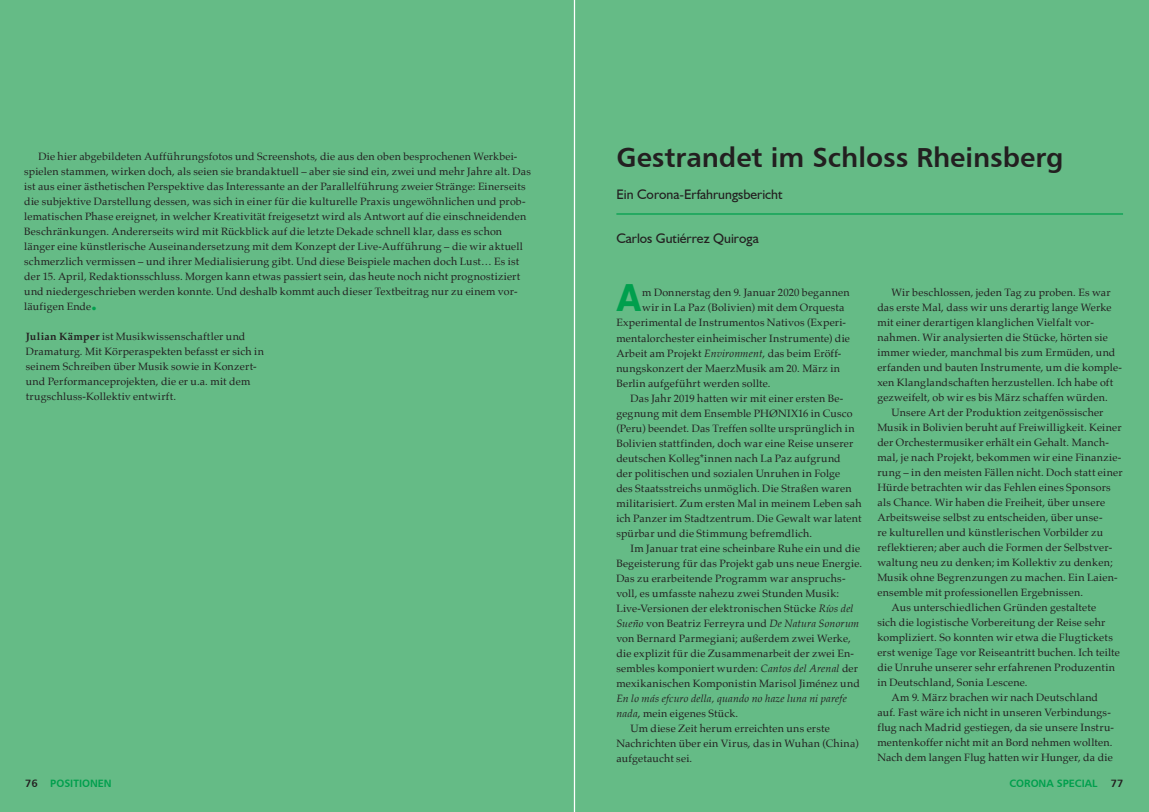
<style>
.page{position:relative;width:1149px;height:812px;background:#fff}
.page>*{position:absolute;margin:0;border:0;box-sizing:border-box;transform-origin:0 0}
.t1{font:700 39.12px "Humanist 521 BT";color:#009f4d;scale:.83 1}
.t2{font:27.5px "Humanist 777 BT Bold B";color:#231f20}
.t3{font:700 23.75px "Palatino";color:#009f4d}
.t4{font:13.75px "Humanist 521 BT";color:#231f20}
.t5{font:10.62px/15px "Palatino";letter-spacing:.02em;color:#231f20}
.t6{font:italic 10.62px "Palatino";letter-spacing:.015em;color:#231f20}
.t7{font:10.62px "Humanist 777 BT Bold B";color:#009f4d}
.t8{font:10.62px "Humanist 777 BT Bold B";color:#231f20}
.s1{font-weight:700}
.s2{font-style:italic}
.s3{color:#231f20}
</style>
<div class="page">
<div style="left:575px;top:0;width:573px;height:811px;background:#65bb86"></div>
<div style="left:0;top:0;width:574px;height:811px;background:#65bb86"></div>
<hr style="left:616px;top:213px;width:506px;height:1px;background:#009f4d">
<p class="t5" style="left:24px;top:149px;width:508px;text-indent:14px">Die hier abgebildeten Aufführungsfotos und Screenshots, die aus den oben besprochenen Werkbei&shy;spielen stammen, wirken doch, als seien sie brandaktuell – aber sie sind ein, zwei und mehr Jahre alt. Das ist aus einer ästhetischen Perspektive das Interessante an der Parallelführung zweier Stränge: Einerseits die subjektive Darstellung dessen, was sich in einer für die kulturelle Praxis ungewöhnlichen und prob&shy;lematischen Phase ereignet, in welcher Kreativität freigesetzt wird als Antwort auf die einschneidenden Beschränkungen. Andererseits wird mit Rückblick auf die letzte Dekade schnell klar, dass es schon länger eine künstlerische Auseinandersetzung mit dem Konzept der Live-Aufführung – die wir aktuell schmerzlich vermissen – und ihrer Medialisierung gibt. Und diese Beispiele machen doch Lust… Es ist der 15. April, Redaktionsschluss. Morgen kann etwas passiert sein, das heute noch nicht prognostiziert und niedergeschrieben werden konnte. Und deshalb kommt auch dieser Textbeitrag nur zu einem vor&shy;läufigen Ende</p>
<h3 class="t3" style="left:91px;top:281px;width:7px">.</h3>
<p class="t5" style="left:26px;top:329px;width:239px"><span class="s1">Julian Kämper</span> ist Musikwissenschaftler und Dramaturg. Mit Körperaspekten befasst er sich in seinem Schreiben über Musik sowie in Konzert&shy;und Performanceprojekten, die er u.a. mit dem trugschluss-Kollektiv entwirft.</p>
<h2 class="t2" style="left:616px;top:140px;width:448px">Gestrandet im Schloss Rheinsberg</h2>
<p class="t4" style="left:616px;top:186px;width:168px">Ein Corona-Erfahrungsbericht</p>
<p class="t4" style="left:616px;top:229px;width:144px">Carlos Gutiérrez Quiroga</p>
<h1 class="t1" style="left:617px;top:273px;width:30px">A</h1>
<p class="t5" style="left:642px;top:285px;width:209px">m Donnerstag den 9. Januar 2020 begannen</p>
<p class="t5" style="left:642px;top:300px;width:204px">wir in La Paz (Bolivien) mit dem Orquesta</p>
<p class="t5" style="left:616px;top:315px;width:231px">Experimental de Instrumentos Nativos (Experi-</p>
<p class="t5" style="left:616px;top:330px;width:235px">mentalorchester einheimischer Instrumente) die</p>
<p class="t5" style="left:616px;top:345px;width:226px">Arbeit am Projekt <span class="s2">Environment</span>, das beim Eröff-</p>
<p class="t5" style="left:616px;top:360px;width:225px">nungskonzert der MaerzMusik am 20. März in</p>
<p class="t5" style="left:616px;top:375px;width:156px">Berlin aufgeführt werden sollte.</p>
<p class="t5" style="left:630px;top:390px;width:214px">Das Jahr 2019 hatten wir mit einer ersten Be-</p>
<p class="t5" style="left:616px;top:405px;width:238px">gegnung mit dem Ensemble PHØNIX16 in Cusco</p>
<p class="t5" style="left:616px;top:420px;width:240px">(Peru) beendet. Das Treffen sollte ursprünglich in</p>
<p class="t5" style="left:616px;top:435px;width:238px">Bolivien stattfinden, doch war eine Reise unserer</p>
<p class="t5" style="left:616px;top:450px;width:226px">deutschen Kolleg*innen nach La Paz aufgrund</p>
<p class="t5" style="left:616px;top:465px;width:225px">der politischen und sozialen Unruhen in Folge</p>
<p class="t5" style="left:616px;top:480px;width:236px">des Staatsstreichs unmöglich. Die Straßen waren</p>
<p class="t5" style="left:616px;top:495px;width:247px">militarisiert. Zum ersten Mal in meinem Leben sah</p>
<p class="t5" style="left:616px;top:510px;width:247px">ich Panzer im Stadtzentrum. Die Gewalt war latent</p>
<p class="t5" style="left:616px;top:525px;width:197px">spürbar und die Stimmung befremdlich.</p>
<p class="t5" style="left:630px;top:540px;width:231px">Im Januar trat eine scheinbare Ruhe ein und die</p>
<p class="t5" style="left:616px;top:555px;width:247px">Begeisterung für das Projekt gab uns neue Energie.</p>
<p class="t5" style="left:616px;top:570px;width:230px">Das zu erarbeitende Programm war anspruchs-</p>
<p class="t5" style="left:616px;top:585px;width:224px">voll, es umfasste nahezu zwei Stunden Musik:</p>
<p class="t5" style="left:616px;top:600px;width:239px">Live-Versionen der elektronischen Stücke <span class="s2">Ríos del</span></p>
<p class="t5" style="left:616px;top:615px;width:244px"><span class="s2">Sueño</span> von Beatriz Ferreyra und <span class="s2">De Natura Sonorum</span></p>
<p class="t5" style="left:616px;top:630px;width:236px">von Bernard Parmegiani; außerdem zwei Werke,</p>
<p class="t5" style="left:616px;top:645px;width:239px">die explizit für die Zusammenarbeit der zwei En-</p>
<p class="t5" style="left:616px;top:660px;width:243px">sembles komponiert wurden: <span class="s2">Cantos del Arenal</span> der</p>
<p class="t5" style="left:616px;top:675px;width:245px">mexikanischen Komponistin Marisol Jiménez und</p>
<p class="t6" style="left:616px;top:689px;width:232px">En lo más efcuro della, quando no haze luna ni parefe</p>
<p class="t5" style="left:616px;top:705px;width:123px"><span class="s2">nada</span>, mein eigenes Stück.</p>
<p class="t5" style="left:630px;top:720px;width:201px">Um diese Zeit herum erreichten uns erste</p>
<p class="t5" style="left:616px;top:735px;width:243px">Nachrichten über ein Virus, das in Wuhan (China)</p>
<p class="t5" style="left:616px;top:750px;width:77px">aufgetaucht sei.</p>
<p class="t5" style="left:891px;top:284px;width:221px">Wir beschlossen, jeden Tag zu proben. Es war</p>
<p class="t5" style="left:877px;top:299px;width:236px">das erste Mal, dass wir uns derartig lange Werke</p>
<p class="t5" style="left:877px;top:314px;width:218px">mit einer derartigen klanglichen Vielfalt vor-</p>
<p class="t5" style="left:877px;top:329px;width:232px">nahmen. Wir analysierten die Stücke, hörten sie</p>
<p class="t5" style="left:877px;top:344px;width:239px">immer wieder, manchmal bis zum Ermüden, und</p>
<p class="t5" style="left:877px;top:359px;width:246px">erfanden und bauten Instrumente, um die komple-</p>
<p class="t5" style="left:877px;top:374px;width:237px">xen Klanglandschaften herzustellen. Ich habe oft</p>
<p class="t5" style="left:877px;top:389px;width:232px">gezweifelt, ob wir es bis März schaffen würden.</p>
<p class="t5" style="left:891px;top:404px;width:213px">Unsere Art der Produktion zeitgenössischer</p>
<p class="t5" style="left:877px;top:419px;width:246px">Musik in Bolivien beruht auf Freiwilligkeit. Keiner</p>
<p class="t5" style="left:877px;top:434px;width:233px">der Orchestermusiker erhält ein Gehalt. Manch-</p>
<p class="t5" style="left:877px;top:449px;width:245px">mal, je nach Projekt, bekommen wir eine Finanzie-</p>
<p class="t5" style="left:877px;top:464px;width:247px">rung – in den meisten Fällen nicht. Doch statt einer</p>
<p class="t5" style="left:877px;top:479px;width:235px">Hürde betrachten wir das Fehlen eines Sponsors</p>
<p class="t5" style="left:877px;top:494px;width:229px">als Chance. Wir haben die Freiheit, über unsere</p>
<p class="t5" style="left:877px;top:509px;width:227px">Arbeitsweise selbst zu entscheiden, über unse-</p>
<p class="t5" style="left:877px;top:524px;width:227px">re kulturellen und künstlerischen Vorbilder zu</p>
<p class="t5" style="left:877px;top:539px;width:236px">reflektieren; aber auch die Formen der Selbstver-</p>
<p class="t5" style="left:877px;top:554px;width:237px">waltung neu zu denken; im Kollektiv zu denken;</p>
<p class="t5" style="left:877px;top:569px;width:242px">Musik ohne Begrenzungen zu machen. Ein Laien-</p>
<p class="t5" style="left:877px;top:584px;width:207px">ensemble mit professionellen Ergebnissen.</p>
<p class="t5" style="left:891px;top:599px;width:206px">Aus unterschiedlichen Gründen gestaltete</p>
<p class="t5" style="left:877px;top:614px;width:229px">sich die logistische Vorbereitung der Reise sehr</p>
<p class="t5" style="left:877px;top:629px;width:237px">kompliziert. So konnten wir etwa die Flugtickets</p>
<p class="t5" style="left:877px;top:644px;width:244px">erst wenige Tage vor Reiseantritt buchen. Ich teilte</p>
<p class="t5" style="left:877px;top:659px;width:239px">die Unruhe unserer sehr erfahrenen Produzentin</p>
<p class="t5" style="left:877px;top:674px;width:152px">in Deutschland, Sonia Lescene.</p>
<p class="t5" style="left:891px;top:689px;width:208px">Am 9. März brachen wir nach Deutschland</p>
<p class="t5" style="left:877px;top:704px;width:235px">auf. Fast wäre ich nicht in unseren Verbindungs-</p>
<p class="t5" style="left:877px;top:719px;width:238px">flug nach Madrid gestiegen, da sie unsere Instru-</p>
<p class="t5" style="left:877px;top:734px;width:236px">mentenkoffer nicht mit an Bord nehmen wollten.</p>
<p class="t5" style="left:877px;top:749px;width:237px">Nach dem langen Flug hatten wir Hunger, da die</p>
<p class="t7" style="left:25px;top:776px;width:88px"><span class="s3">76</span> POSITIONEN</p>
<p class="t7" style="left:1009px;top:776px;width:90px">CORONA SPECIAL</p>
<p class="t8" style="left:1110px;top:776px;width:14px">77</p>
</div>
